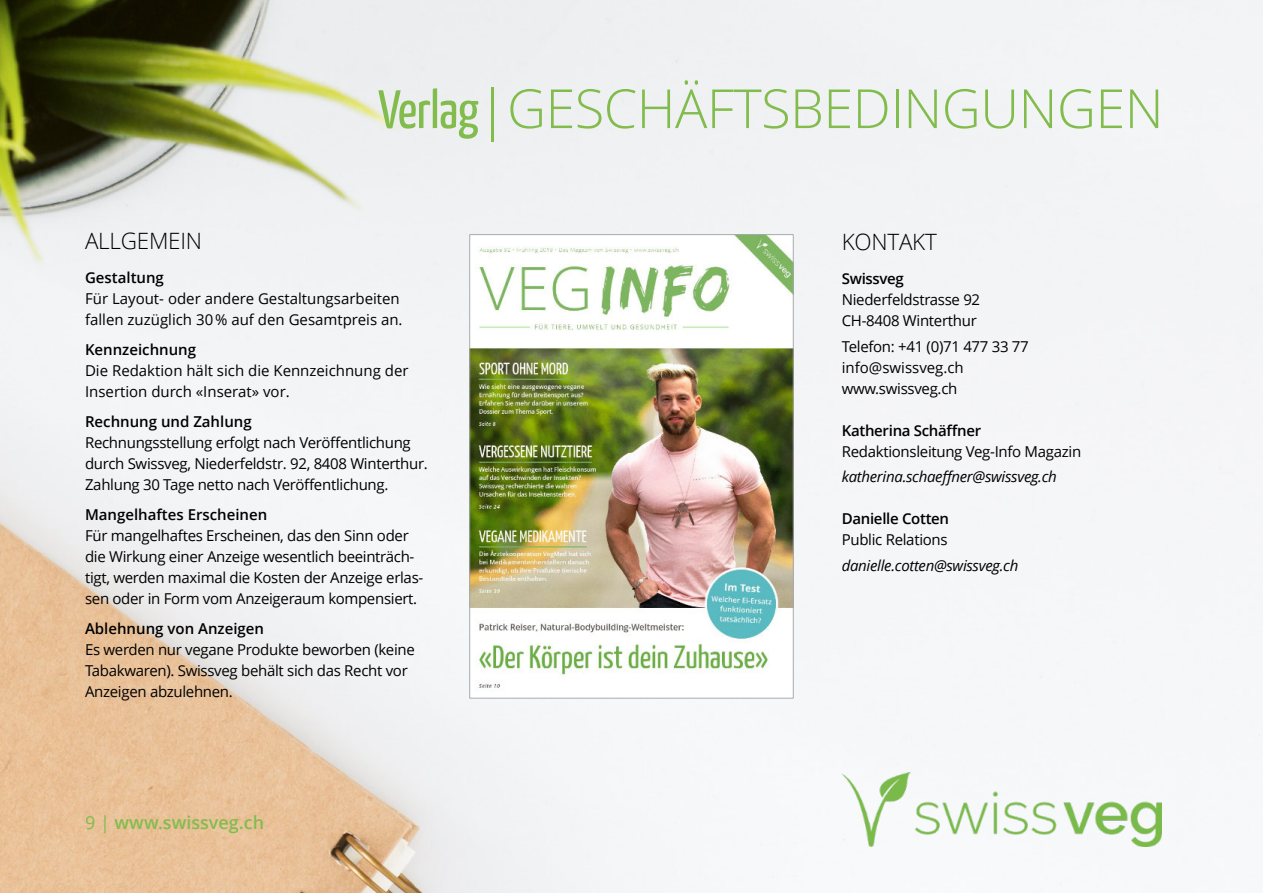
<style>
.page{position:relative;width:1263px;height:893px;background:#fff}
.page>*{position:absolute;margin:0;border:0;box-sizing:border-box;transform-origin:0 0}
.t1{font:300 54px "Open Sans";letter-spacing:-.01em;color:#82bc4d}
.t2{font:300 22.5px "Open Sans";letter-spacing:-.01em;color:#000}
.t3{font:600 18px "Open Sans";color:#82bc4d}
.t4{font:15px/21px "Open Sans";letter-spacing:-.02em;color:#000}
.t5{font:15px/21px "Open Sans";color:#000}
.t6{font:600 15px "Open Sans";color:#000}
.t7{font:italic 15px "Open Sans";letter-spacing:-.02em;color:#000}
.t8{font:600 15px "Open Sans";letter-spacing:-.02em;color:#000}
.s1{font-family:"Yanone Kaffeesatz";font-weight:400}
.s2{font-weight:400}
</style>
<div class="page">
<img style="left:0;top:0;width:1263px;height:893px">
<img style="left:842px;top:772px;width:319px;height:75px">
<img style="left:471px;top:236px;width:321px;height:461px">
<div style="left:469px;top:234px;width:325px;height:465px;border:1px solid #a7a9ac"></div>
<h1 class="t1" style="left:378px;top:87px;width:787px"><span class="s1">Verlag</span>|GESCHÄFTSBEDINGUNGEN</h1>
<h2 class="t2" style="left:85px;top:232px;width:118px">ALLGEMEIN</h2>
<p class="t6" style="left:85px;top:272px;width:80px">Gestaltung</p>
<p class="t5" style="left:85px;top:290px;width:319px">Für Layout- oder andere Gestaltungsarbeiten fallen zuzüglich 30% auf den Gesamtpreis an.</p>
<p class="t6" style="left:85px;top:344px;width:113px">Kennzeichnung</p>
<p class="t5" style="left:85px;top:362px;width:325px">Die Redaktion hält sich die Kennzeichnung der<br>Insertion durch «Inserat» vor.</p>
<p class="t6" style="left:85px;top:416px;width:168px">Rechnung und Zahlung</p>
<p class="t4" style="left:85px;top:434px;width:344px">Rechnungsstellung erfolgt nach Veröffentlichung durch Swissveg, Niederfeldstr. 92, 8408 Winterthur.<br>Zahlung 30 Tage netto nach Veröffentlichung.</p>
<p class="t6" style="left:85px;top:509px;width:184px">Mangelhaftes Erscheinen</p>
<p class="t4" style="left:85px;top:527px;width:340px">Für mangelhaftes Erscheinen, das den Sinn oder die Wirkung einer Anzeige wesentlich beeinträch&shy;tigt, werden maximal die Kosten der Anzeige erlas&shy;sen oder in Form vom Anzeigeraum kompensiert.</p>
<p class="t6" style="left:85px;top:623px;width:180px">Ablehnung von Anzeigen</p>
<p class="t4" style="left:85px;top:641px;width:331px">Es werden nur vegane Produkte beworben (keine<br>Tabakwaren). Swissveg behält sich das Recht vor<br>Anzeigen abzulehnen.</p>
<p class="t3" style="left:85px;top:815px;width:181px"><span class="s2">9 |</span> www.swissveg.ch</p>
<h2 class="t2" style="left:842px;top:233px;width:97px">KONTAKT</h2>
<p class="t8" style="left:842px;top:273px;width:64px">Swissveg</p>
<p class="t4" style="left:842px;top:291px;width:140px">Niederfeldstrasse 92<br>CH-8408 Winterthur</p>
<p class="t4" style="left:842px;top:337px;width:188px">Telefon: +41 (0)71 477 33 77 info@swissveg.ch www.swissveg.ch</p>
<p class="t8" style="left:842px;top:424px;width:141px">Katherina Schäffner</p>
<p class="t4" style="left:842px;top:442px;width:241px">Redaktionsleitung Veg-Info Magazin</p>
<p class="t7" style="left:842px;top:471px;width:217px">katherina.schaeffner@swissveg.ch</p>
<p class="t8" style="left:842px;top:513px;width:109px">Danielle Cotten</p>
<p class="t4" style="left:842px;top:531px;width:107px">Public Relations</p>
<p class="t7" style="left:842px;top:559px;width:178px">danielle.cotten@swissveg.ch</p>
</div>
